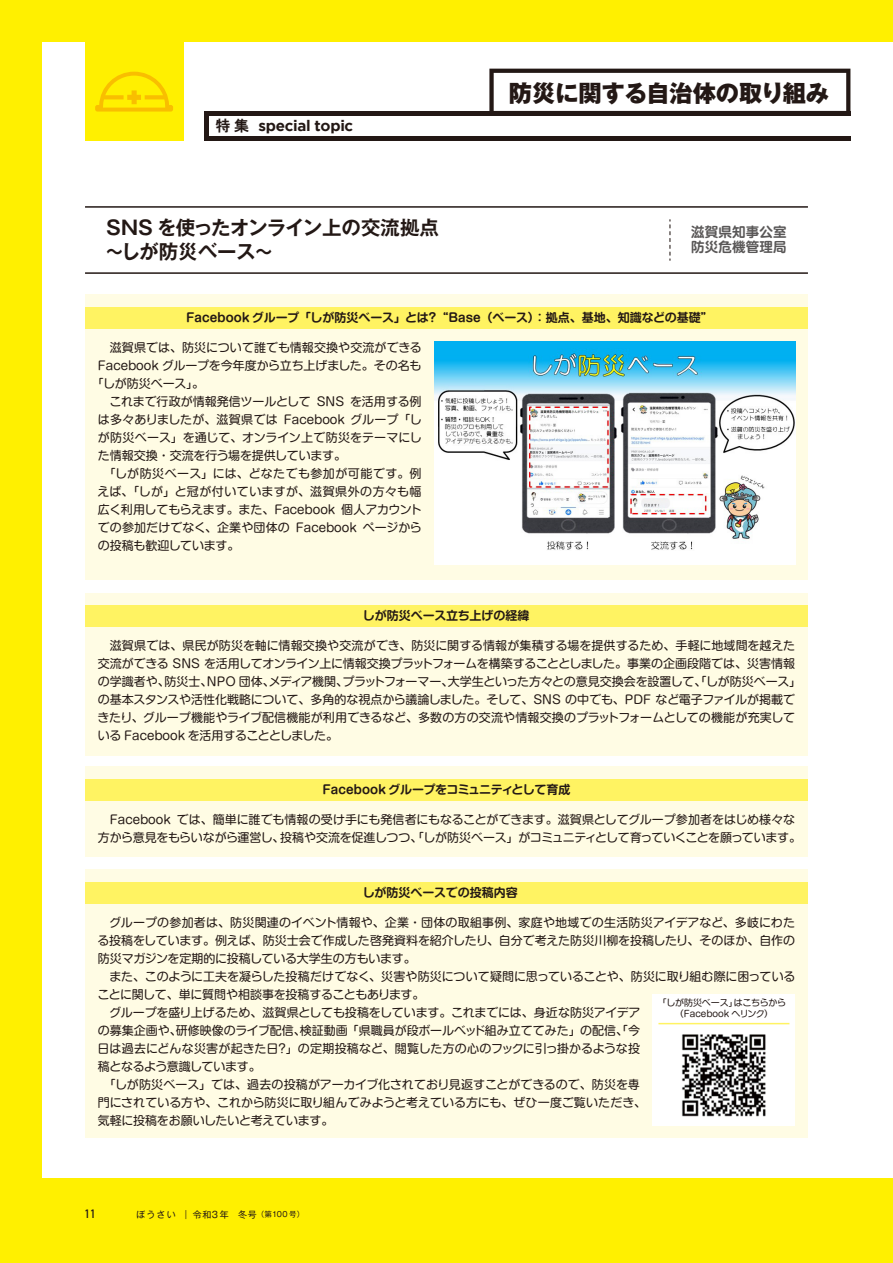
<style>
.page{position:relative;width:893px;height:1263px;background:#fff000}
.page>*{position:absolute;margin:0;border:0;box-sizing:border-box;transform-origin:0 0}
.t1{font:800 23.25px "Gothic MB101 Pr 6 N";color:#231815}
.t2{font:700 19.5px/24.8px "Gothic MB101 Pr 6 N De";letter-spacing:-.01em;color:#231815}
.t3{font:700 15.15px "Gotham";letter-spacing:-.02em;color:#231815}
.t4{font:700 13.5px/15px "G Shin M Go Pro De";letter-spacing:.01em;color:#595757}
.t5{font:12px/18px "G Shin M Go Pro";color:#231815}
.t6{font:700 12px "G Shin M Go Pro De";color:#231815}
.t7{font:12px "G Shin M Go Pro";letter-spacing:-.02em;color:#231815}
.t8{font:12px "G Shin M Go Pro";letter-spacing:.045em;color:#231815}
.t9{font:12px "G Shin M Go Pro";letter-spacing:.04em;color:#231815}
.t10{font:12px "Bahnschrift";color:#231815}
.t11{font:9px/11.1px "G Shin M Go Pro";color:#231815;text-align:center}
.t12{font:9px "Gothic MB101 Pr 6 N";letter-spacing:.14em;color:#231815}
.s1{font-family:"HGP Gothic E";font-weight:400;font-size:15px}
.s2{font-size:7.5px}
</style>
<div class="page">
<div style="left:43px;top:43px;width:850px;height:1135px;background:#fff"></div>
<svg style="left:489px;top:69px;width:361px;height:42px"></svg>
<div style="left:204px;top:136px;width:646px;height:5px;background:#231815"></div>
<div style="left:204px;top:111px;width:5px;height:30px;background:#231815"></div>
<hr style="left:204px;top:111px;width:646px;height:4px;background:#231815">
<hr style="left:85px;top:206px;width:723px;height:2px;background:#231815">
<hr style="left:85px;top:272px;width:723px;height:2px;background:#231815">
<svg style="left:669px;top:220px;width:1px;height:40px"></svg>
<div style="left:85px;top:294px;width:723px;height:286px;background:#fffce4"></div>
<div style="left:85px;top:307px;width:723px;height:21px;background:#fff362"></div>
<div style="left:85px;top:593px;width:723px;height:162px;background:#fffce4"></div>
<div style="left:85px;top:605px;width:723px;height:22px;background:#fff362"></div>
<div style="left:85px;top:766px;width:723px;height:91px;background:#fffce4"></div>
<div style="left:85px;top:779px;width:723px;height:21px;background:#fff362"></div>
<div style="left:85px;top:869px;width:723px;height:269px;background:#fffce4"></div>
<div style="left:85px;top:882px;width:723px;height:21px;background:#fff362"></div>
<div style="left:653px;top:994px;width:142px;height:132px;background:#fff"></div>
<hr style="left:658px;top:1023px;width:131px;height:1px;background:#fff362">
<img style="left:682px;top:1034px;width:84px;height:83px">
<img style="left:434px;top:341px;width:361px;height:223px">
<div style="left:85px;top:43px;width:98px;height:98px;background:#fff000"></div>
<svg style="left:95px;top:72px;width:78px;height:40px"></svg>
<p class="t3" style="left:215px;top:117px;width:139px"><span class="s1">特集</span> special topic</p>
<h1 class="t1" style="left:509px;top:74px;width:322px">防災に関する自治体の取り組み</h1>
<h2 class="t2" style="left:105px;top:214px;width:336px">SNS を使ったオンライン上の交流拠点～しが防災ベース～</h2>
<p class="t4" style="left:691px;top:223px;width:97px">滋賀県知事公室防災危機管理局</p>
<p class="t6" style="left:186px;top:308px;width:528px">Facebook グループ「しが防災ベース」とは？“Base（ベース）：拠点、基地、知識などの基礎”</p>
<p class="t5" style="left:98px;top:337px;width:325px">　滋賀県では、防災について誰でも情報交換や交流ができる</p>
<p class="t5" style="left:98px;top:355px;width:325px">Facebook グループを今年度から立ち上げました。その名も</p>
<p class="t5" style="left:92px;top:373px;width:114px">「しが防災ベース」。</p>
<p class="t5" style="left:98px;top:391px;width:325px">　これまで行政が情報発信ツールとして SNS を活用する例</p>
<p class="t5" style="left:98px;top:409px;width:326px">は多々ありましたが、滋賀県では Facebook グループ「し</p>
<p class="t5" style="left:98px;top:427px;width:326px">が防災ベース」を通じて、オンライン上で防災をテーマにし</p>
<p class="t7" style="left:98px;top:445px;width:250px">た情報交換・交流を行う場を提供しています。</p>
<p class="t8" style="left:98px;top:463px;width:325px">　「しが防災ベース」には、どなたでも参加が可能です。例</p>
<p class="t9" style="left:97px;top:481px;width:325px">えば、「しが」と冠が付いていますが、滋賀県外の方々も幅</p>
<p class="t5" style="left:98px;top:499px;width:326px">広く利用してもらえます。また、Facebook 個人アカウント</p>
<p class="t5" style="left:98px;top:517px;width:326px">での参加だけでなく、企業や団体の Facebook ページから</p>
<p class="t7" style="left:98px;top:535px;width:143px">の投稿も歓迎しています。</p>
<p class="t6" style="left:363px;top:606px;width:168px">しが防災ベース立ち上げの経緯</p>
<p class="t5" style="left:97px;top:635px;width:705px">　滋賀県では、県民が防災を軸に情報交換や交流ができ、防災に関する情報が集積する場を提供するため、手軽に地域間を越えた交流ができる SNS を活用してオンライン上に情報交換プラットフォームを構築することとしました。事業の企画段階では、災害情報の学識者や、防災士、NPO 団体、メディア機関、プラットフォーマー、大学生といった方々との意見交換会を設置して、「しが防災ベース」の基本スタンスや活性化戦略について、多角的な視点から議論しました。そして、SNS の中でも、PDF など電子ファイルが掲載できたり、グループ機能やライブ配信機能が利用できるなど、多数の方の交流や情報交換のプラットフォームとしての機能が充実している Facebook を活用することとしました。</p>
<p class="t6" style="left:322px;top:779px;width:249px">Facebook グループをコミュニティとして育成</p>
<p class="t5" style="left:98px;top:809px;width:705px">　Facebook では、簡単に誰でも情報の受け手にも発信者にもなることができます。滋賀県としてグループ参加者をはじめ様々な方から意見をもらいながら運営し、投稿や交流を促進しつつ、「しが防災ベース」がコミュニティとして育っていくことを願っています。</p>
<p class="t6" style="left:363px;top:883px;width:169px">しが防災ベースでの投稿内容　</p>
<p class="t5" style="left:97px;top:912px;width:700px">　グループの参加者は、防災関連のイベント情報や、企業・団体の取組事例、家庭や地域での生活防災アイデアなど、多岐にわたる投稿をしています。例えば、防災士会で作成した啓発資料を紹介したり、自分で考えた防災川柳を投稿したり、そのほか、自作の防災マガジンを定期的に投稿している大学生の方もいます。<br>　また、このように工夫を凝らした投稿だけでなく、災害や防災について疑問に思っていることや、防災に取り組む際に困っていることに関して、単に質問や相談事を投稿することもあります。<br>　グループを盛り上げるため、滋賀県としても投稿をしています。これまでには、身近な防災アイデア<br>の募集企画や、研修映像のライブ配信、検証動画「県職員が段ボールベッド組み立ててみた」の配信、「今<br>日は過去にどんな災害が起きた日？」の定期投稿など、閲覧した方の心のフックに引っ掛かるような投<br>稿となるよう意識しています。<br>　「しが防災ベース」では、過去の投稿がアーカイブ化されており見返すことができるので、防災を専<br>門にされている方や、これから防災に取り組んでみようと考えている方にも、ぜひ一度ご覧いただき、<br>気軽に投稿をお願いしたいと考えています。</p>
<p class="t11" style="left:658px;top:996px;width:130px">「しが防災ベース」はこちらから（Facebook へリンク）</p>
<p class="t10" style="left:85px;top:1204px;width:11px">11</p>
<p class="t12" style="left:136px;top:1207px;width:170px">ぼうさい ｜令和3年　冬号<span class="s2">（第100号）</span></p>
</div>
